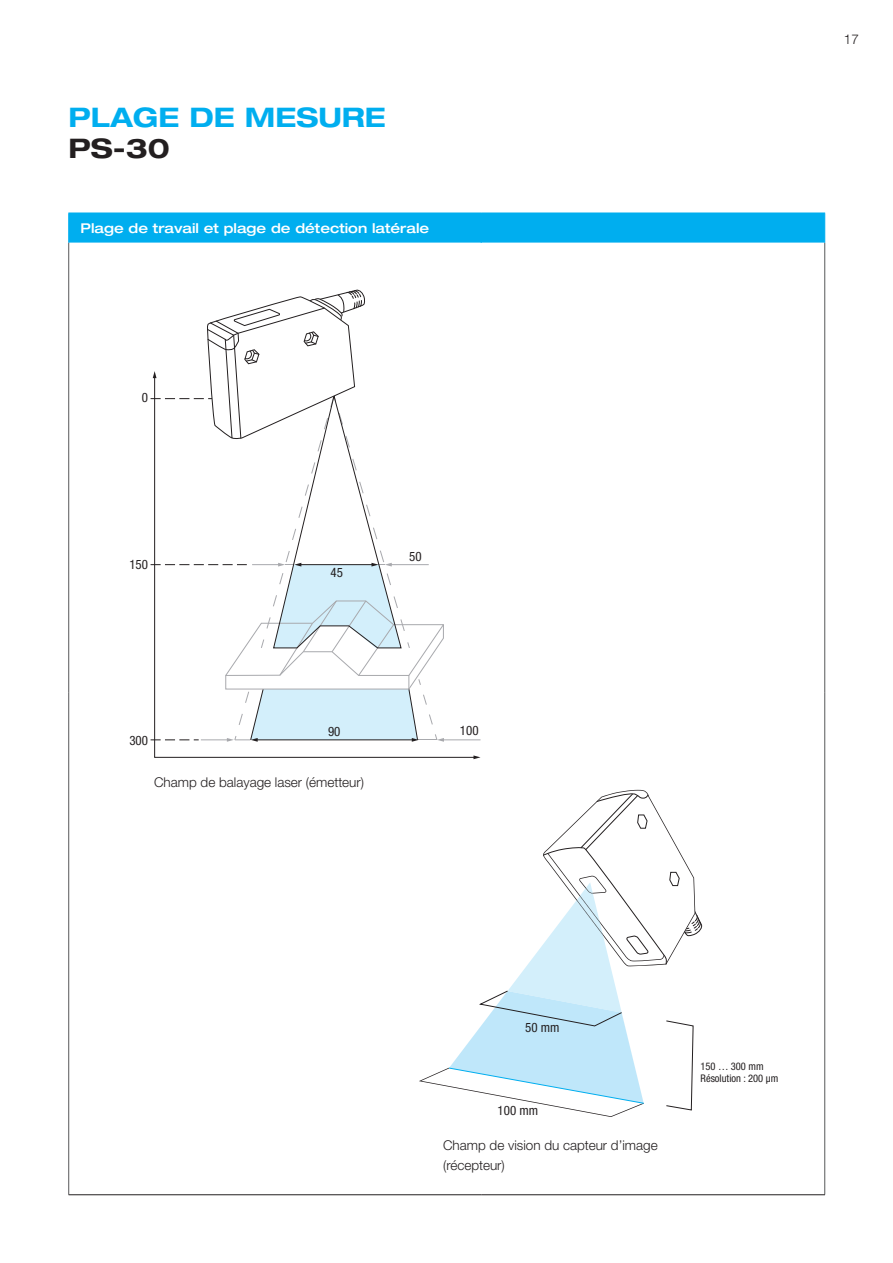
<style>
.page{position:relative;width:893px;height:1263px;background:#fff}
.page>*{position:absolute;margin:0;border:0;box-sizing:border-box;transform-origin:0 0}
.t1{font:700 expanded 27px "Helvetica Neue LTW1 G";color:#00aeef}
.t2{font:700 expanded 27px "Helvetica Neue LTW1 G";color:#231f20}
.t3{font:300 13.5px/19.5px "Helvetica Neue LTW1 G";color:#231f20}
.t4{font:500 expanded 13.5px "Helvetica Neue LTW1 G";color:#fff}
.t5{font:condensed 12.9px/15.6px "Helvetica Neue LTW1 G";color:#231f20}
.t6{font:condensed 10.5px/12px "Helvetica Neue LTW1 G";color:#231f20}
</style>
<div class="page">
<div style="left:69px;top:214px;width:755px;height:29px;background:#00aeef"></div>
<hr style="left:824px;top:243px;width:1px;height:450px;background:#57585a">
<hr style="left:824px;top:693px;width:1px;height:501px;background:#57585a">
<hr style="left:68px;top:213px;width:413px;height:1px;background:#00aeef">
<hr style="left:68px;top:213px;width:1px;height:30px;background:#00aeef">
<hr style="left:481px;top:213px;width:344px;height:1px;background:#00aeef">
<hr style="left:481px;top:213px;width:1px;height:30px;background:#00aeef">
<hr style="left:824px;top:213px;width:1px;height:30px;background:#00aeef">
<hr style="left:68px;top:243px;width:1px;height:450px;background:#57585a">
<hr style="left:68px;top:693px;width:1px;height:501px;background:#57585a">
<hr style="left:69px;top:1194px;width:412px;height:1px;background:#231f20">
<hr style="left:481px;top:1194px;width:344px;height:1px;background:#231f20">
<svg style="left:154px;top:740px;width:321px;height:18px"></svg>
<svg style="left:473px;top:755px;width:7px;height:4px"></svg>
<hr style="left:443px;top:739px;width:37px;height:1px;background:#a8a9ad">
<svg style="left:151px;top:290px;width:293px;height:452px"></svg>
<svg style="left:419px;top:790px;width:284px;height:327px"></svg>
<div style="left:696px;top:1054px;width:112px;height:39px;background:#fff"></div>
<h1 class="t1" style="left:68px;top:99px;width:319px">PLAGE DE MESURE</h1>
<h1 class="t2" style="left:68px;top:131px;width:103px">PS-30</h1>
<p class="t4" style="left:81px;top:219px;width:350px">Plage de travail et plage de détection latérale</p>
<p class="t5" style="left:142px;top:390px;width:8px">0</p>
<p class="t5" style="left:129px;top:557px;width:20px">150</p>
<p class="t5" style="left:129px;top:732px;width:20px">300</p>
<p class="t5" style="left:331px;top:564px;width:14px">45</p>
<p class="t5" style="left:409px;top:548px;width:14px">50</p>
<p class="t5" style="left:328px;top:724px;width:14px">90</p>
<p class="t5" style="left:460px;top:722px;width:20px">100</p>
<p class="t3" style="left:154px;top:772px;width:211px">Champ de balayage laser (émetteur)</p>
<p class="t3" style="left:844px;top:29px;width:17px">17</p>
<p class="t5" style="left:525px;top:1020px;width:36px">50 mm</p>
<p class="t5" style="left:498px;top:1103px;width:42px">100 mm</p>
<p class="t3" style="left:443px;top:1136px;width:216px">Champ de vision du capteur d’image (récepteur)</p>
<p class="t5" style="left:696px;top:1060px;width:94px">150 … 300 mm<br>Resolution: 200 µm</p>
<p class="t6" style="left:701px;top:1061px;width:79px">150 … 300 mm<br>Résolution : 200 µm</p>
</div>
